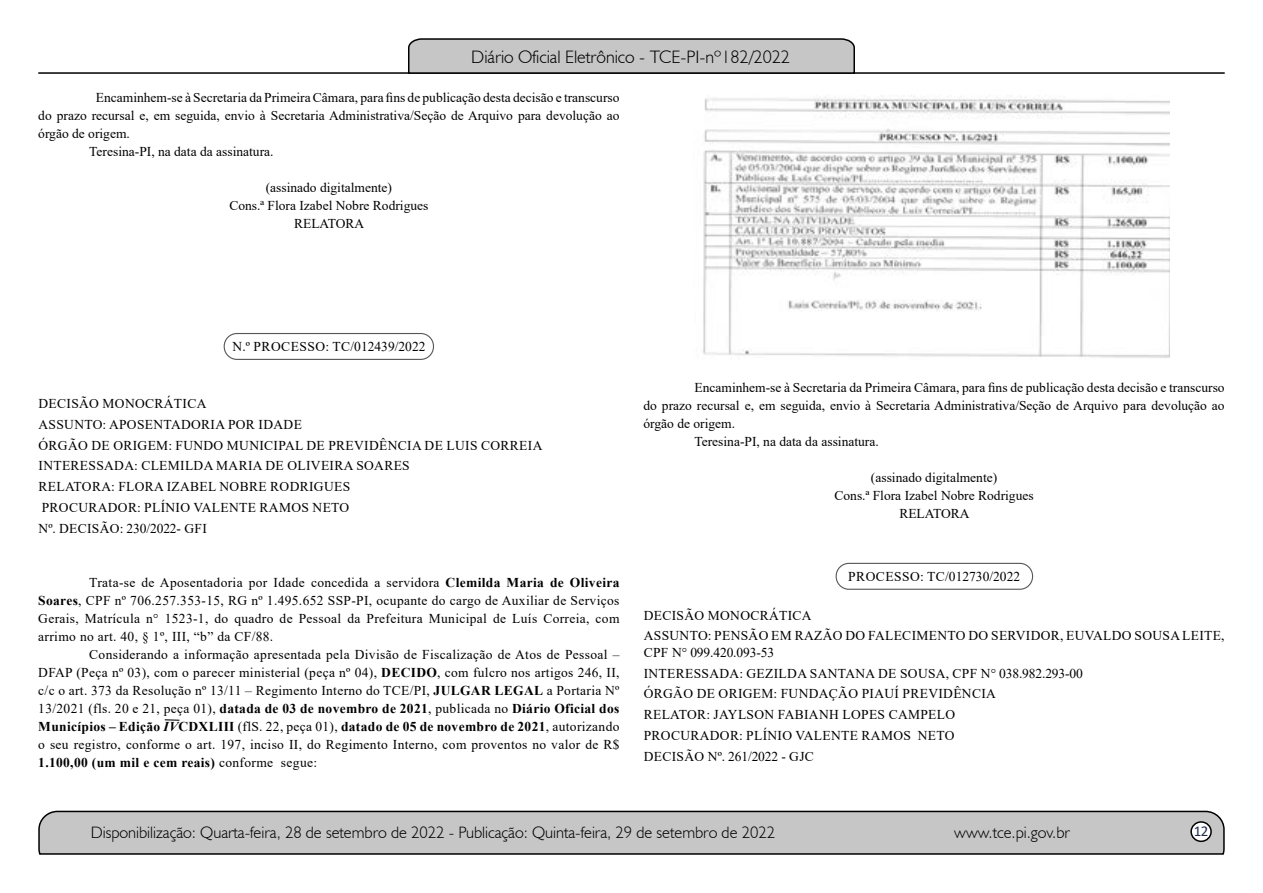
<style>
.page{position:relative;width:1263px;height:893px;background:#fff}
.page>*{position:absolute;margin:0;border:0;box-sizing:border-box;transform-origin:0 0}
.t1{font:300 18px "Humanist 521 BT";color:#000}
.t2{font:300 16.5px "Humanist 521 BT";color:#000}
.t3{font:15px "Calibri";color:#212d4c}
.t4{font:13.5px/18px "Times New Roman";color:#000;text-align:center}
.t5{font:13.5px/20.7px "Times New Roman";letter-spacing:.025em;color:#000}
.t6{font:13.5px "Times New Roman";letter-spacing:.02em;color:#000}
.s1{font-weight:700}
.s2{font-weight:700;font-style:italic}
</style>
<div class="page">
<svg style="left:38px;top:810px;width:1187px;height:45px;background:#b9b9b9"></svg>
<div style="left:1191px;top:822px;width:20px;height:19px;background:#fff;border-radius:50%"></div>
<div style="left:1190px;top:821px;width:22px;height:21px;border:2px solid #000;border-radius:50%"></div>
<hr style="left:38px;top:72px;width:1187px;height:2px;background:#000">
<svg style="left:407px;top:38px;width:449px;height:36px;background:#b4b4b4"></svg>
<img style="left:703px;top:95px;width:466px;height:263px">
<div style="left:224px;top:333px;width:210px;height:27px;border:1px solid #575756;border-radius:13px"></div>
<svg style="left:165px;top:719px;width:14px;height:2px"></svg>
<div style="left:835px;top:563px;width:198px;height:27px;border:1px solid #575756;border-radius:13px"></div>
<h1 class="t1" style="left:471px;top:46px;width:320px">Diário Oficial Eletrônico - TCE-PI-nº182/2022</h1>
<p class="t4" style="left:96px;top:88px;width:525px">Encaminhem-se à Secretaria da Primeira Câmara, para fins de publicação desta decisão e transcurso</p>
<p class="t4" style="left:38px;top:106px;width:583px">do prazo recursal e, em seguida, envio à Secretaria Administrativa/Seção de Arquivo para devolução ao</p>
<p class="t4" style="left:38px;top:124px;width:93px">órgão de origem.</p>
<p class="t4" style="left:89px;top:142px;width:186px">Teresina-PI, na data da assinatura.</p>
<p class="t4" style="left:229px;top:178px;width:201px">(assinado digitalmente)<br>Cons.ª Flora Izabel Nobre Rodrigues<br>RELATORA</p>
<p class="t6" style="left:232px;top:337px;width:195px">N.º PROCESSO: TC/012439/2022</p>
<p class="t5" style="left:39px;top:393px;width:505px">DECISÃO MONOCRÁTICA<br>ASSUNTO: APOSENTADORIA POR IDADE<br>ÓRGÃO DE ORIGEM: FUNDO MUNICIPAL DE PREVIDÊNCIA DE LUIS CORREIA INTERESSADA: CLEMILDA MARIA DE OLIVEIRA SOARES<br>RELATORA: FLORA IZABEL NOBRE RODRIGUES<br>PROCURADOR: PLÍNIO VALENTE RAMOS NETO<br>Nº. DECISÃO: 230/2022- GFI</p>
<p class="t4" style="left:38px;top:573px;width:583px;text-align:justify;text-indent:51px">Trata-se de Aposentadoria por Idade concedida a servidora <span class="s1">Clemilda Maria de Oliveira Soares</span>, CPF nº 706.257.353-15, RG nº 1.495.652 SSP-PI, ocupante do cargo de Auxiliar de Serviços Gerais, Matrícula n° 1523-1, do quadro de Pessoal da Prefeitura Municipal de Luís Correia, com arrimo no art. 40, § 1º, III, “b” da CF/88.</p>
<p class="t4" style="left:38px;top:645px;width:583px;text-align:justify;text-indent:51px">Considerando a informação apresentada pela Divisão de Fiscalização de Atos de Pessoal – DFAP (Peça nº 03), com o parecer ministerial (peça nº 04), <span class="s1">DECIDO</span>, com fulcro nos artigos 246, II, c/c o art. 373 da Resolução nº 13/11 – Regimento Interno do TCE/PI, <span class="s1">JULGAR LEGAL</span> a Portaria Nº 13/2021 (fls. 20 e 21, peça 01), <span class="s1">datada de 03 de novembro de 2021</span>, publicada no <span class="s1">Diário Oficial dos Municípios – Edição</span> <span class="s2">IV</span><span class="s1">CDXLIII</span> (flS. 22, peça 01), <span class="s1">datado de 05 de novembro de 2021</span>, autorizando o seu registro, conforme o art. 197, inciso II, do Regimento Interno, com proventos no valor de R$ <span class="s1">1.100,00 (um mil e cem reais)</span> conforme segue:</p>
<p class="t4" style="left:694px;top:378px;width:532px">Encaminhem-se à Secretaria da Primeira Câmara, para fins de publicação desta decisão e transcurso</p>
<p class="t4" style="left:643px;top:396px;width:583px">do prazo recursal e, em seguida, envio à Secretaria Administrativa/Seção de Arquivo para devolução ao</p>
<p class="t4" style="left:643px;top:414px;width:93px">órgão de origem.</p>
<p class="t4" style="left:694px;top:432px;width:186px">Teresina-PI, na data da assinatura.</p>
<p class="t4" style="left:834px;top:468px;width:201px">(assinado digitalmente)<br>Cons.ª Flora Izabel Nobre Rodrigues<br>RELATORA</p>
<p class="t6" style="left:848px;top:567px;width:173px">PROCESSO: TC/012730/2022</p>
<p class="t5" style="left:644px;top:604px;width:582px">DECISÃO MONOCRÁTICA<br>ASSUNTO: PENSÃO EM RAZÃO DO FALECIMENTO DO SERVIDOR, EUVALDO SOUSA LEITE,</p>
<p class="t5" style="left:644px;top:642px;width:441px">CPF N° 099.420.093-53<br>INTERESSADA: GEZILDA SANTANA DE SOUSA, CPF N° 038.982.293-00<br>ÓRGÃO DE ORIGEM: FUNDAÇÃO PIAUÍ PREVIDÊNCIA<br>RELATOR: JAYLSON FABIANH LOPES CAMPELO<br>PROCURADOR: PLÍNIO VALENTE RAMOS NETO<br>DECISÃO Nº. 261/2022 - GJC</p>
<p class="t2" style="left:91px;top:822px;width:686px">Disponibilização: Quarta-feira, 28 de setembro de 2022 - Publicação: Quinta-feira, 29 de setembro de 2022</p>
<p class="t2" style="left:954px;top:822px;width:117px">www.tce.pi.gov.br</p>
<p class="t3" style="left:1194px;top:821px;width:16px">12</p>
</div>
